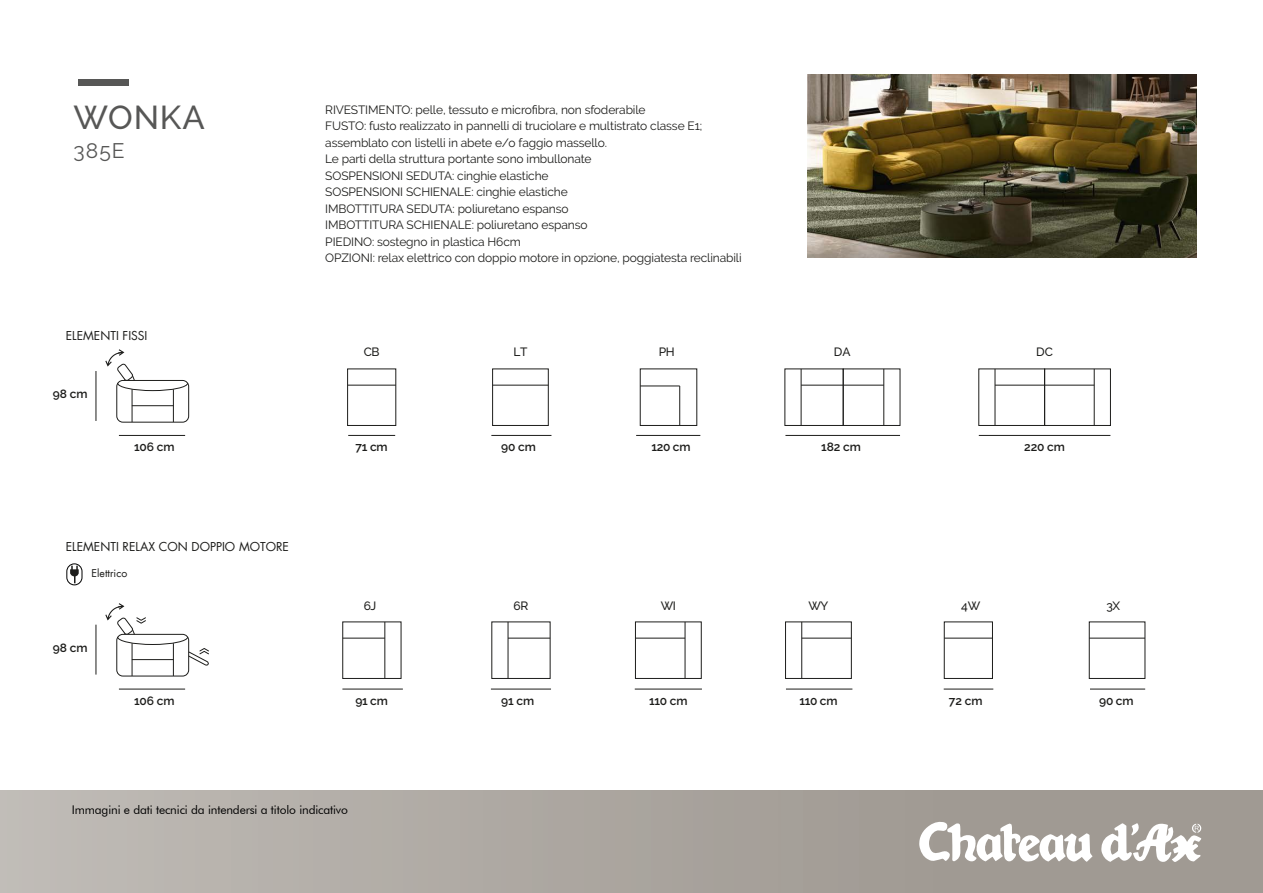
<style>
.page{position:relative;width:1263px;height:893px;background:#fff}
.page>*{position:absolute;margin:0;border:0;box-sizing:border-box;transform-origin:0 0}
.t1{font:500 33px "Raleway";letter-spacing:.025em;color:#575756}
.t2{font:21px "Raleway";color:#575756}
.t3{font:12px/16.5px "Raleway";letter-spacing:-.01em;color:#1d1d1b}
.t4{font:600 12px "Raleway";letter-spacing:-.01em;color:#1d1d1b}
.t5{font:12px "Futura BT";letter-spacing:-.01em;color:#000}
.t6{font:12px "Futura";color:#1d1d1b}
.t7{font:500 12px "Raleway";letter-spacing:-.035em;color:#1d1d1b}
.t8{font:10.5px "Futura";color:#1d1d1b}
</style>
<div class="page">
<div style="left:78px;top:79px;width:51px;height:6px;background:#575756"></div>
<div style="left:0;top:790px;width:1263px;height:103px;background:linear-gradient(to right,#beb9b4,#9a938c)"></div>
<svg style="left:919px;top:821px;width:173px;height:42px"></svg>
<svg style="left:1101px;top:823px;width:100px;height:39px"></svg>
<hr style="left:96px;top:371px;width:1px;height:50px;background:#1d1d1b">
<hr style="left:119px;top:435px;width:66px;height:1px;background:#1d1d1b">
<hr style="left:348px;top:435px;width:47px;height:1px;background:#1d1d1b">
<hr style="left:491px;top:435px;width:60px;height:1px;background:#1d1d1b">
<hr style="left:979px;top:435px;width:131px;height:1px;background:#1d1d1b">
<hr style="left:785px;top:435px;width:115px;height:1px;background:#1d1d1b">
<hr style="left:636px;top:435px;width:64px;height:1px;background:#1d1d1b">
<img style="left:808px;top:74px;width:389px;height:183px">
<div style="left:785px;top:622px;width:67px;height:57px;border:1px solid #1d1d1b"></div>
<hr style="left:801px;top:622px;width:1px;height:56px;background:#1d1d1b">
<hr style="left:802px;top:638px;width:49px;height:1px;background:#1d1d1b">
<div style="left:635px;top:622px;width:67px;height:57px;border:1px solid #1d1d1b"></div>
<hr style="left:685px;top:622px;width:1px;height:56px;background:#1d1d1b">
<hr style="left:635px;top:638px;width:50px;height:1px;background:#1d1d1b">
<hr style="left:508px;top:622px;width:1px;height:56px;background:#1d1d1b">
<hr style="left:508px;top:638px;width:42px;height:1px;background:#1d1d1b">
<div style="left:342px;top:622px;width:59px;height:57px;border:1px solid #1d1d1b"></div>
<hr style="left:384px;top:622px;width:1px;height:56px;background:#1d1d1b">
<hr style="left:343px;top:638px;width:42px;height:1px;background:#1d1d1b">
<div style="left:978px;top:369px;width:67px;height:57px;border:1px solid #1d1d1b"></div>
<hr style="left:995px;top:369px;width:1px;height:56px;background:#1d1d1b">
<hr style="left:995px;top:385px;width:49px;height:1px;background:#1d1d1b">
<div style="left:1044px;top:369px;width:67px;height:57px;border:1px solid #1d1d1b"></div>
<hr style="left:1094px;top:369px;width:1px;height:56px;background:#1d1d1b">
<hr style="left:1044px;top:385px;width:50px;height:1px;background:#1d1d1b">
<hr style="left:801px;top:369px;width:1px;height:56px;background:#1d1d1b">
<hr style="left:801px;top:385px;width:42px;height:1px;background:#1d1d1b">
<div style="left:843px;top:369px;width:57px;height:57px;border:1px solid #1d1d1b"></div>
<hr style="left:883px;top:369px;width:1px;height:56px;background:#1d1d1b">
<hr style="left:843px;top:385px;width:41px;height:1px;background:#1d1d1b">
<div style="left:347px;top:369px;width:49px;height:57px;border:1px solid #1d1d1b"></div>
<hr style="left:348px;top:385px;width:48px;height:1px;background:#1d1d1b">
<div style="left:640px;top:369px;width:57px;height:57px;border:1px solid #1d1d1b"></div>
<hr style="left:640px;top:386px;width:40px;height:1px;background:#1d1d1b">
<hr style="left:679px;top:386px;width:1px;height:39px;background:#1d1d1b">
<div style="left:116px;top:380px;width:73px;height:43px;border:1px solid #1d1d1b;border-radius:6px"></div>
<svg style="left:105px;top:349px;width:83px;height:50px"></svg>
<hr style="left:132px;top:389px;width:1px;height:33px;background:#1d1d1b">
<hr style="left:173px;top:389px;width:1px;height:33px;background:#1d1d1b">
<hr style="left:132px;top:405px;width:41px;height:1px;background:#1d1d1b">
<hr style="left:96px;top:625px;width:1px;height:50px;background:#1d1d1b">
<hr style="left:119px;top:689px;width:66px;height:1px;background:#1d1d1b">
<div style="left:492px;top:369px;width:57px;height:57px;border:1px solid #1d1d1b"></div>
<hr style="left:493px;top:385px;width:55px;height:1px;background:#1d1d1b">
<div style="left:944px;top:622px;width:49px;height:57px;border:1px solid #1d1d1b"></div>
<hr style="left:944px;top:638px;width:48px;height:1px;background:#1d1d1b">
<div style="left:1089px;top:622px;width:56px;height:57px;border:1px solid #1d1d1b"></div>
<hr style="left:1089px;top:638px;width:56px;height:1px;background:#1d1d1b">
<hr style="left:342px;top:689px;width:61px;height:1px;background:#1d1d1b">
<hr style="left:491px;top:689px;width:60px;height:1px;background:#1d1d1b">
<hr style="left:635px;top:689px;width:67px;height:1px;background:#1d1d1b">
<hr style="left:786px;top:689px;width:66px;height:1px;background:#1d1d1b">
<hr style="left:944px;top:689px;width:49px;height:1px;background:#1d1d1b">
<hr style="left:1090px;top:689px;width:55px;height:1px;background:#1d1d1b">
<svg style="left:70px;top:566px;width:9px;height:17px"></svg>
<div style="left:67px;top:564px;width:15px;height:21px;border:1px solid #000;border-radius:8px"></div>
<div style="left:116px;top:634px;width:73px;height:42px;border:1px solid #1d1d1b;border-radius:6px"></div>
<svg style="left:105px;top:603px;width:104px;height:63px"></svg>
<hr style="left:132px;top:643px;width:1px;height:33px;background:#1d1d1b">
<hr style="left:173px;top:643px;width:1px;height:33px;background:#1d1d1b">
<hr style="left:132px;top:659px;width:41px;height:1px;background:#1d1d1b">
<h1 class="t1" style="left:74px;top:98px;width:133px">WONKA</h1>
<h2 class="t2" style="left:74px;top:139px;width:53px">385E</h2>
<p class="t6" style="left:66px;top:328px;width:83px">ELEMENTI FISSI</p>
<p class="t4" style="left:53px;top:387px;width:36px">98 cm</p>
<p class="t3" style="left:325px;top:101px;width:418px">RIVESTIMENTO: pelle, tessuto e microfibra, non sfoderabile<br>FUSTO: fusto realizzato in pannelli di truciolare e multistrato classe E1; assemblato con listelli in abete e/o faggio massello.<br>Le parti della struttura portante sono imbullonate<br>SOSPENSIONI SEDUTA: cinghie elastiche<br>SOSPENSIONI SCHIENALE: cinghie elastiche<br>IMBOTTITURA SEDUTA: poliuretano espanso<br>IMBOTTITURA SCHIENALE: poliuretano espanso<br>PIEDINO: sostegno in plastica H6cm<br>OPZIONI: relax elettrico con doppio motore in opzione, poggiatesta reclinabili</p>
<p class="t7" style="left:364px;top:345px;width:17px">CB</p>
<p class="t7" style="left:513px;top:345px;width:16px">LT</p>
<p class="t7" style="left:659px;top:345px;width:17px">PH</p>
<p class="t4" style="left:134px;top:440px;width:42px">106 cm</p>
<p class="t4" style="left:356px;top:440px;width:34px">71 cm</p>
<p class="t6" style="left:66px;top:539px;width:225px">ELEMENTI RELAX CON DOPPIO MOTORE</p>
<p class="t8" style="left:92px;top:566px;width:37px">Elettrico</p>
<p class="t4" style="left:53px;top:640px;width:36px">98 cm</p>
<p class="t7" style="left:364px;top:599px;width:14px">6J</p>
<p class="t4" style="left:134px;top:693px;width:42px">106 cm</p>
<p class="t4" style="left:355px;top:693px;width:34px">91 cm</p>
<p class="t5" style="left:72px;top:803px;width:278px">Immagini e dati tecnici da intendersi a titolo indicativo</p>
<p class="t4" style="left:501px;top:440px;width:36px">90 cm</p>
<p class="t7" style="left:513px;top:599px;width:17px">6R</p>
<p class="t4" style="left:501px;top:693px;width:35px">91 cm</p>
<p class="t4" style="left:651px;top:440px;width:41px">120 cm</p>
<p class="t7" style="left:661px;top:599px;width:17px">WI</p>
<p class="t4" style="left:649px;top:693px;width:40px">110 cm</p>
<p class="t7" style="left:834px;top:345px;width:18px">DA</p>
<p class="t4" style="left:821px;top:440px;width:41px">182 cm</p>
<p class="t7" style="left:808px;top:599px;width:22px">WY</p>
<p class="t4" style="left:799px;top:693px;width:40px">110 cm</p>
<p class="t7" style="left:1036px;top:345px;width:18px">DC</p>
<p class="t4" style="left:1024px;top:440px;width:42px">220 cm</p>
<p class="t7" style="left:961px;top:599px;width:21px">4W</p>
<p class="t4" style="left:949px;top:693px;width:35px">72 cm</p>
<p class="t7" style="left:1106px;top:599px;width:15px">3X</p>
<p class="t4" style="left:1099px;top:693px;width:36px">90 cm</p>
</div>
